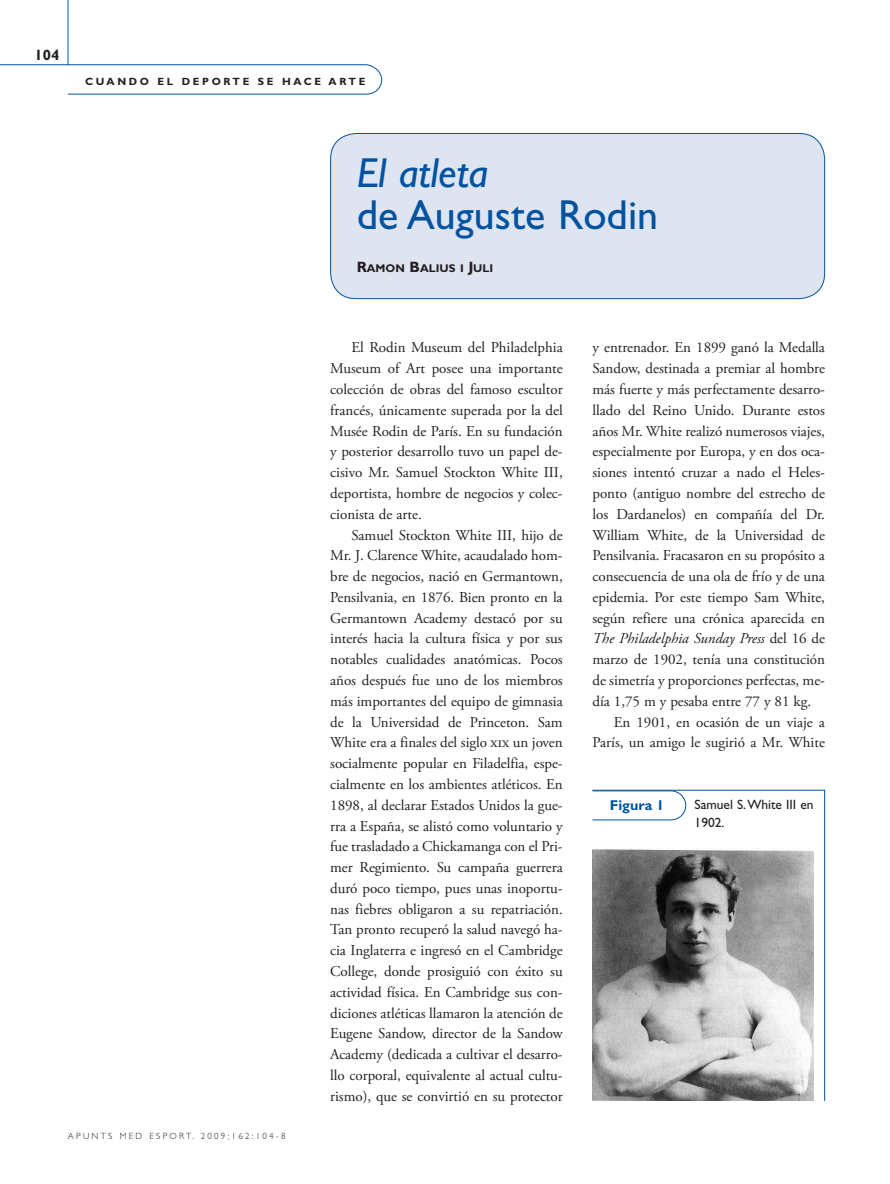
<style>
.page{position:relative;width:890px;height:1184px;background:#fff}
.page>*{position:absolute;margin:0;border:0;box-sizing:border-box;transform-origin:0 0}
._02_Titular{font:42px/42px "Gill Sans Std";color:#0153a0}
._20_Texto_general{font:15px/20.9px "Adobe Garamond Pro";letter-spacing:-.005em;color:#231f20;text-align:justify}
.t1{font:700 15px "Gill Sans Std";color:#231f20}
._29_Fig_ngta{font:700 14.25px "Gill Sans Std";color:#0153a0}
._30_txt_figs{font:13.5px/18px "Gill Sans Std";color:#231f20}
._03_Autores{font:700 11.25px "Gill Sans Std";color:#231f20}
._50_cab{font:700 10.5px "Gill Sans Std";letter-spacing:.25em;color:#231f20}
.t2{font:300 9px "Gill Sans Std";letter-spacing:.25em;color:#231f20}
.s1{font-style:italic}
.s2{font-size:15px}
</style>
<div class="page">
<svg style="left:0;top:64px;width:382px;height:31px"></svg>
<hr style="left:68px;top:0;width:1px;height:65px;background:#0153a0">
<div style="left:331px;top:133px;width:493px;height:166px;background:#dfe4f1;border-radius:26px"></div>
<div style="left:330px;top:133px;width:495px;height:166px;border:1px solid #0153a0;border-radius:26px"></div>
<svg style="left:592px;top:789px;width:233px;height:312px"></svg>
<svg style="left:592px;top:790px;width:94px;height:30px"></svg>
<p class="t1" style="left:35px;top:46px;width:26px">104</p>
<p class="_50_cab" style="left:85px;top:75px;width:282px">CUANDO EL DEPORTE SE HACE ARTE</p>
<p class="t2" style="left:68px;top:1130px;width:219px">APUNTS MED ESPORT. 2009;162:104-8</p>
<p class="_02_Titular" style="left:357px;top:152px;width:303px"><span class="s1">El atleta<br></span>de Auguste Rodin</p>
<p class="_03_Autores" style="left:357px;top:261px;width:138px"><span class="s2">R</span>AMON <span class="s2">B</span>ALIUS I <span class="s2">J</span>ULI</p>
<p class="_20_Texto_general" style="left:330px;top:338px;width:234px;text-indent:21px">El Rodin Museum del Philadelphia Museum of Art posee una importante colección de obras del famoso escultor francés, únicamente superada por la del Musée Rodin de París. En su fundación y posterior desarrollo tuvo un papel de&shy;cisivo Mr. Samuel Stockton White III, deportista, hombre de negocios y colec&shy;cionista de arte.</p>
<p class="_20_Texto_general" style="left:330px;top:525px;width:234px;text-indent:21px">Samuel Stockton White III, hijo de Mr. J. Clarence White, acaudalado hom&shy;bre de negocios, nació en Germantown, Pensilvania, en 1876. Bien pronto en la Germantown Academy destacó por su interés hacia la cultura física y por sus notables cualidades anatómicas. Pocos años después fue uno de los miembros más importantes del equipo de gimnasia de la Universidad de Princeton. Sam White era a finales del siglo xix un joven socialmente popular en Filadelfia, espe&shy;cialmente en los ambientes atléticos. En 1898, al declarar Estados Unidos la gue&shy;rra a España, se alistó como voluntario y fue trasladado a Chickamanga con el Pri&shy;mer Regimiento. Su campaña guerrera duró poco tiempo, pues unas inoportu&shy;nas fiebres obligaron a su repatriación.<br>Tan pronto recuperó la salud navegó ha&shy;cia Inglaterra e ingresó en el Cambridge College, donde prosiguió con éxito su actividad física. En Cambridge sus con&shy;diciones atléticas llamaron la atención de Eugene Sandow, director de la Sandow Academy (dedicada a cultivar el desarro&shy;llo corporal, equivalente al actual cultu&shy;rismo), que se convirtió en su protector</p>
<p class="_20_Texto_general" style="left:592px;top:338px;width:234px">y entrenador. En 1899 ganó la Medalla Sandow, destinada a premiar al hombre más fuerte y más perfectamente desarro&shy;llado del Reino Unido. Durante estos años Mr. White realizó numerosos viajes, especialmente por Europa, y en dos oca&shy;siones intentó cruzar a nado el Heles&shy;ponto (antiguo nombre del estrecho de los Dardanelos) en compañía del Dr.<br>William White, de la Universidad de Pensilvania. Fracasaron en su propósito a consecuencia de una ola de frío y de una epidemia. Por este tiempo Sam White, según refiere una crónica aparecida en <span class="s1">The Philadelphia Sunday Press</span> del 16 de marzo de 1902, tenía una constitución de simetría y proporciones perfectas, me&shy;día 1,75 m y pesaba entre 77 y 81 kg.</p>
<p class="_20_Texto_general" style="left:592px;top:712px;width:234px;text-align:right">En 1901, en ocasión de un viaje a<br>París, un amigo le sugirió a Mr. White</p>
<p class="_29_Fig_ngta" style="left:610px;top:797px;width:56px">FIGURA 1</p>
<p class="_30_txt_figs" style="left:694px;top:795px;width:121px">Samuel S. White III en<br>1902.</p>
</div>
